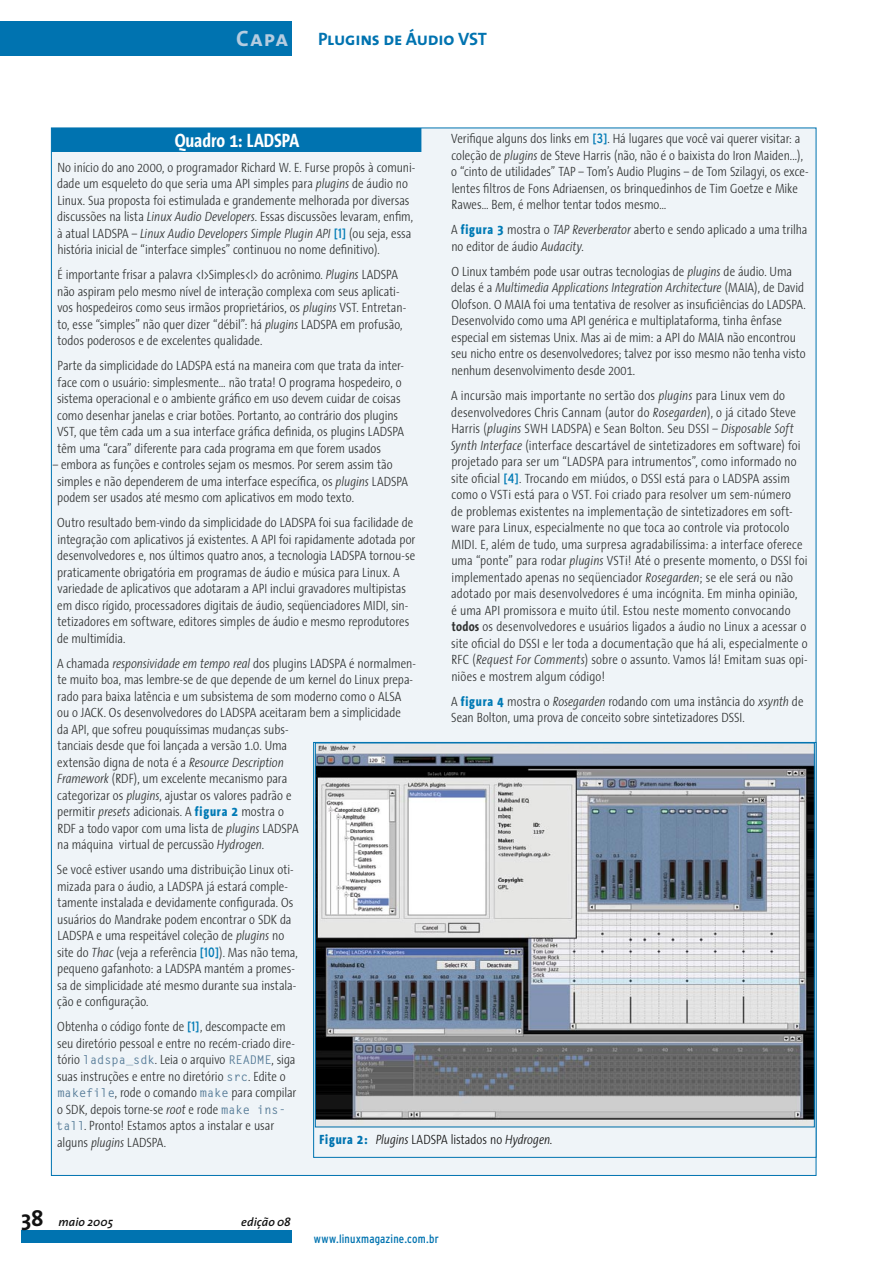
<style>
.page{position:relative;width:893px;height:1263px;background:#fff}
.page>*{position:absolute;margin:0;border:0;box-sizing:border-box;transform-origin:0 0}
.section{font:22.5px "The Sans Bold Caps";color:#b5cce0}
.t1{font:700 22.5px "The Sans";color:#121212}
.title_box{font:700 19.5px "The Sans Condensed";letter-spacing:-.005em;color:#fff}
.subject{font:18px "The Sans Bold Caps";letter-spacing:-.015em;color:#0073b0}
.paragraph_box{font:300 13.5px/16.5px "The Sans Condensed";color:#303232}
.t2{font:300 13.5px "The Sans Condensed";color:#121212}
.t3{font:condensed 12px "Interstate";letter-spacing:.015em;color:#0073b0}
.t4{font:italic 600 12px "The Sans";letter-spacing:.01em;color:#121212}
.s1{font-style:italic}
.s2{font-family:"Interstate";font-weight:400;font-stretch:condensed;color:#007ab5}
.s3{font-weight:800;color:#007ab5}
.s4{font-family:"Gothic Looser";font-weight:700;font-size:12px;color:#577c98}
.s5{font-weight:700}
.s6{font-weight:800;color:#0073b0}
</style>
<div class="page">
<div style="left:51px;top:128px;width:765px;height:1047px;background:#eff4f8"></div>
<div style="left:51px;top:128px;width:370px;height:24px;background:#0073b0"></div>
<svg style="left:313px;top:742px;width:504px;height:416px"></svg>
<div style="left:0;top:21px;width:292px;height:34px;background:#0073b0"></div>
<div style="left:21px;top:1230px;width:271px;height:13px;background:#0073b0"></div>
<p class="section" style="left:236px;top:20px;width:54px">Capa</p>
<p class="subject" style="left:318px;top:24px;width:170px">Plugins de Áudio VST</p>
<p class="title_box" style="left:175px;top:124px;width:126px">Quadro 1: LADSPA</p>
<p class="paragraph_box" style="left:57px;top:158px;width:360px">No início do ano 2000, o programador Richard W. E. Furse propôs à comuni&shy;dade um esqueleto do que seria uma API simples para <span class="s1">plugins</span> de áudio no Linux. Sua proposta foi estimulada e grandemente melhorada por diversas discussões na lista <span class="s1">Linux Audio Developers</span>. Essas discussões levaram, enfim, à atual LADSPA – <span class="s1">Linux Audio Developers Simple Plugin API</span> <span class="s2">[1]</span> (ou seja, essa história inicial de “interface simples” continuou no nome definitivo).</p>
<p class="paragraph_box" style="left:57px;top:266px;width:350px">É importante frisar a palavra &lt;I&gt;Simples&lt;I&gt; do acrônimo. <span class="s1">Plugins</span> LADSPA não aspiram pelo mesmo nível de interação complexa com seus aplicati&shy;vos hospedeiros como seus irmãos proprietários, os <span class="s1">plugins</span> VST. Entretan&shy;to, esse “simples” não quer dizer “débil”: há <span class="s1">plugins</span> LADSPA em profusão, todos poderosos e de excelentes qualidade.</p>
<p class="paragraph_box" style="left:57px;top:357px;width:349px">Parte da simplicidade do LADSPA está na maneira com que trata da inter&shy;face com o usuário: simplesmente… não trata! O programa hospedeiro, o sistema operacional e o ambiente gráfico em uso devem cuidar de coisas como desenhar janelas e criar botões. Portanto, ao contrário dos plugins VST, que têm cada um a sua interface gráfica definida, os plugins LADSPA têm uma “cara” diferente para cada programa em que forem usados</p>
<p class="paragraph_box" style="left:57px;top:456px;width:353px;text-indent:-4px">– embora as funções e controles sejam os mesmos. Por serem assim tão simples e não dependerem de uma interface específica, os <span class="s1">plugins</span> LADSPA podem ser usados até mesmo com aplicativos em modo texto.</p>
<p class="paragraph_box" style="left:57px;top:514px;width:360px">Outro resultado bem-vindo da simplicidade do LADSPA foi sua facilidade de integração com aplicativos já existentes. A API foi rapidamente adotada por desenvolvedores e, nos últimos quatro anos, a tecnologia LADSPA tornou-se praticamente obrigatória em programas de áudio e música para Linux. A variedade de aplicativos que adotaram a API inclui gravadores multipistas em disco rígido, processadores digitais de áudio, seqüenciadores MIDI, sin&shy;tetizadores em software, editores simples de áudio e mesmo reprodutores de multimídia.</p>
<p class="paragraph_box" style="left:57px;top:654px;width:360px">A chamada <span class="s1">responsividade em tempo real</span> dos plugins LADSPA é normalmen&shy;te muito boa, mas lembre-se de que depende de um kernel do Linux prepa&shy;rado para baixa latência e um subsistema de som moderno como o ALSA ou o JACK. Os desenvolvedores do LADSPA aceitaram bem a simplicidade<br>da API, que sofreu pouquíssimas mudanças subs-<br>tanciais desde que foi lançada a versão 1.0. Uma<br>extensão digna de nota é a <span class="s1">Resource Description<br>Framework</span> (RDF), um excelente mecanismo para<br>categorizar os <span class="s1">plugins</span>, ajustar os valores padrão e<br>permitir <span class="s1">presets</span> adicionais. A <span class="s3">figura 2</span> mostra o<br>RDF a todo vapor com uma lista de <span class="s1">plugins</span> LADSPA<br>na máquina virtual de percussão <span class="s1">Hydrogen</span>.</p>
<p class="paragraph_box" style="left:57px;top:861px;width:242px">Se você estiver usando uma distribuição Linux oti&shy;mizada para o áudio, a LADSPA já estará comple&shy;tamente instalada e devidamente configurada. Os usuários do Mandrake podem encontrar o SDK da LADSPA e uma respeitável coleção de <span class="s1">plugins</span> no site do <span class="s1">Thac</span> (veja a referência <span class="s2">[10]</span>). Mas não tema, pequeno gafanhoto: a LADSPA mantém a promes&shy;sa de simplicidade até mesmo durante sua instala&shy;ção e configuração.</p>
<p class="paragraph_box" style="left:56px;top:1018px;width:242px">Obtenha o código fonte de <span class="s2">[1]</span>, descompacte em seu diretório pessoal e entre no recém-criado dire&shy;tório <span class="s4">ladspa_sdk</span>. Leia o arquivo <span class="s4">README</span>, siga suas instruções e entre no diretório <span class="s4">src</span>. Edite o <span class="s4">makefile</span>, rode o comando <span class="s4">make</span> para compilar o SDK, depois torne-se <span class="s1">root</span> e rode <span class="s4">make ins&shy;tall</span>. Pronto! Estamos aptos a instalar e usar alguns <span class="s1">plugins</span> LADSPA.</p>
<p class="paragraph_box" style="left:451px;top:130px;width:359px">Verifique alguns dos links em <span class="s2">[3]</span>. Há lugares que você vai querer visitar: a coleção de <span class="s1">plugins</span> de Steve Harris (não, não é o baixista do Iron Maiden...), o “cinto de utilidades” TAP – Tom’s Audio Plugins – de Tom Szilagyi, os exce&shy;lentes filtros de Fons Adriaensen, os brinquedinhos de Tim Goetze e Mike Rawes… Bem, é melhor tentar todos mesmo…</p>
<p class="paragraph_box" style="left:451px;top:221px;width:358px">A <span class="s3">figura 3</span> mostra o <span class="s1">TAP Reverberator</span> aberto e sendo aplicado a uma trilha no editor de áudio <span class="s1">Audacity</span>.</p>
<p class="paragraph_box" style="left:451px;top:263px;width:356px">O Linux também pode usar outras tecnologias de <span class="s1">plugins</span> de áudio. Uma delas é a <span class="s1">Multimedia Applications Integration Architecture</span> (MAIA), de David Olofson. O MAIA foi uma tentativa de resolver as insuficiências do LADSPA.<br>Desenvolvido como uma API genérica e multiplataforma, tinha ênfase especial em sistemas Unix. Mas ai de mim: a API do MAIA não encontrou seu nicho entre os desenvolvedores; talvez por isso mesmo não tenha visto nenhum desenvolvimento desde 2001.</p>
<p class="paragraph_box" style="left:451px;top:387px;width:358px">A incursão mais importante no sertão dos <span class="s1">plugins</span> para Linux vem do desenvolvedores Chris Cannam (autor do <span class="s1">Rosegarden</span>), o já citado Steve Harris (<span class="s1">plugins</span> SWH LADSPA) e Sean Bolton. Seu DSSI – <span class="s1">Disposable Soft Synth Interface</span> (interface descartável de sintetizadores em software) foi projetado para ser um “LADSPA para intrumentos”, como informado no site oficial <span class="s2">[4]</span>. Trocando em miúdos, o DSSI está para o LADSPA assim como o VSTi está para o VST. Foi criado para resolver um sem-número<br>de problemas existentes na implementação de sintetizadores em soft&shy;ware para Linux, especialmente no que toca ao controle via protocolo MIDI. E, além de tudo, uma surpresa agradabilíssima: a interface oferece uma “ponte” para rodar <span class="s1">plugins</span> VSTi! Até o presente momento, o DSSI foi implementado apenas no seqüenciador <span class="s1">Rosegarden</span>; se ele será ou não adotado por mais desenvolvedores é uma incógnita. Em minha opinião,<br>é uma API promissora e muito útil. Estou neste momento convocando <span class="s5">todos</span> os desenvolvedores e usuários ligados a áudio no Linux a acessar o site oficial do DSSI e ler toda a documentação que há ali, especialmente o RFC (<span class="s1">Request For Comments</span>) sobre o assunto. Vamos lá! Emitam suas opi&shy;niões e mostrem algum código!</p>
<p class="paragraph_box" style="left:451px;top:692px;width:354px">A <span class="s3">figura 4</span> mostra o <span class="s1">Rosegarden</span> rodando com uma instância do <span class="s1">xsynth</span> de<br>Sean Bolton, uma prova de conceito sobre sintetizadores DSSI.</p>
<p class="t2" style="left:319px;top:1128px;width:234px"><span class="s6">Figura 2:</span> <span class="s1">Plugins</span> LADSPA listados no <span class="s1">Hydrogen</span>.</p>
<p class="t1" style="left:21px;top:1199px;width:24px">38</p>
<p class="t4" style="left:58px;top:1212px;width:56px">maio 2005</p>
<p class="t4" style="left:241px;top:1212px;width:51px">edição 08</p>
<p class="t3" style="left:314px;top:1232px;width:126px">www.linuxmagazine.com.br</p>
</div>
